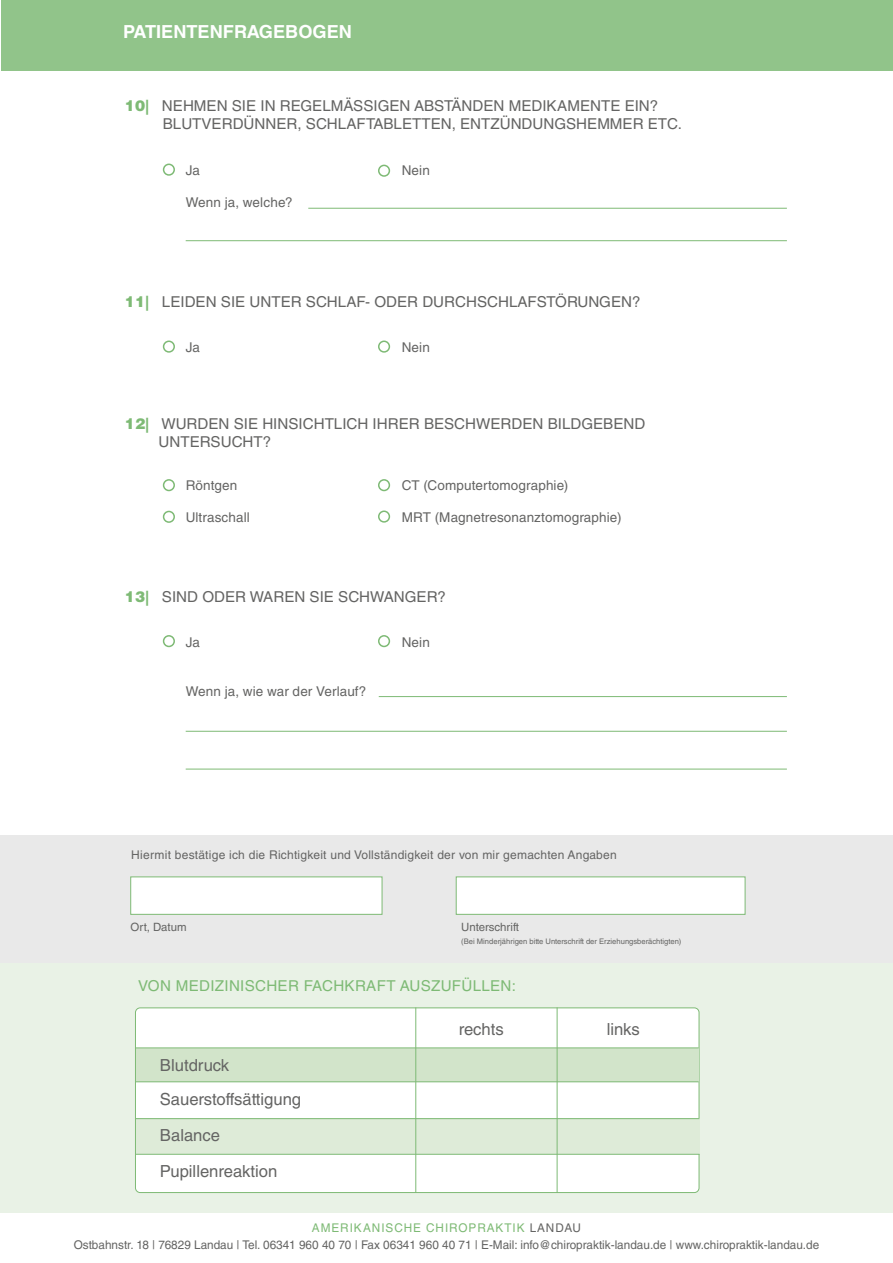
<style>
.page{position:relative;width:893px;height:1263px;background:#fff}
.page>*{position:absolute;margin:0;border:0;box-sizing:border-box;transform-origin:0 0}
.t1{font:700 18px "Helvetica LT Std";color:#fff}
.t2{font:16.65px/34px "Helvetica LT Std";color:#646463}
.t3{font:15px/18px "Helvetica LT Std";color:#646463}
.t4{font:15px "Helvetica LT Std";letter-spacing:.02em;color:#7eba75}
.t5{font:13.5px "Helvetica LT Std";letter-spacing:.01em;color:#646463}
.t6{font:12px/16.5px "Helvetica LT Std";color:#646463;text-align:center}
.t7{font:12px "Helvetica LT Std";letter-spacing:.02em;color:#646463}
.t8{font:11.4px "Helvetica LT Std";color:#646463}
.t9{font:7.65px "Helvetica LT Std";color:#646463}
.s1{font-weight:900;color:#7eba75}
.s2{color:#7eba75}
</style>
<div class="page">
<div style="left:0;top:835px;width:893px;height:135px;background:#e9e9e9"></div>
<div style="left:0;top:963px;width:893px;height:249px;background:#e9f2e6"></div>
<div style="left:163px;top:340px;width:12px;height:13px;border:2px solid #7eba75;border-radius:50%"></div>
<div style="left:163px;top:479px;width:12px;height:12px;border:2px solid #7eba75;border-radius:50%"></div>
<div style="left:163px;top:511px;width:12px;height:12px;border:2px solid #7eba75;border-radius:50%"></div>
<div style="left:163px;top:635px;width:12px;height:12px;border:2px solid #7eba75;border-radius:50%"></div>
<div style="left:378px;top:340px;width:12px;height:13px;border:2px solid #7eba75;border-radius:50%"></div>
<div style="left:378px;top:479px;width:12px;height:12px;border:2px solid #7eba75;border-radius:50%"></div>
<div style="left:378px;top:510px;width:12px;height:13px;border:2px solid #7eba75;border-radius:50%"></div>
<div style="left:378px;top:635px;width:12px;height:12px;border:2px solid #7eba75;border-radius:50%"></div>
<hr style="left:379px;top:696px;width:408px;height:1px;background:#7eba75">
<hr style="left:186px;top:731px;width:601px;height:1px;background:#7eba75">
<hr style="left:186px;top:769px;width:601px;height:1px;background:#7eba75">
<div style="left:163px;top:164px;width:12px;height:12px;border:2px solid #7eba75;border-radius:50%"></div>
<div style="left:378px;top:165px;width:12px;height:12px;border:2px solid #7eba75;border-radius:50%"></div>
<hr style="left:308px;top:208px;width:479px;height:1px;background:#7eba75">
<hr style="left:186px;top:240px;width:601px;height:1px;background:#7eba75">
<div style="left:135px;top:1008px;width:564px;height:184px;background:#fff;border-radius:5px"></div>
<div style="left:135px;top:1007px;width:564px;height:186px;border:1px solid #7eba75;border-radius:5px"></div>
<div style="left:136px;top:1119px;width:563px;height:35px;background:#deebd8"></div>
<div style="left:136px;top:1048px;width:563px;height:34px;background:#d2e4ca"></div>
<hr style="left:136px;top:1048px;width:563px;height:1px;background:#7eba75">
<hr style="left:136px;top:1081px;width:563px;height:1px;background:#7eba75">
<hr style="left:136px;top:1118px;width:563px;height:1px;background:#7eba75">
<hr style="left:136px;top:1154px;width:563px;height:1px;background:#7eba75">
<hr style="left:416px;top:1007px;width:1px;height:186px;background:#7eba75">
<hr style="left:557px;top:1007px;width:1px;height:186px;background:#7eba75">
<div style="left:1px;top:0;width:892px;height:70px;background:#91c48a"></div>
<div style="left:130px;top:876px;width:252px;height:39px;background:#fff;border:1px solid #7eba75"></div>
<div style="left:456px;top:876px;width:289px;height:39px;background:#fff;border:1px solid #7eba75"></div>
<p class="t1" style="left:123px;top:21px;width:230px">PATIENTENFRAGEBOGEN</p>
<p class="t3" style="left:163px;top:96px;width:521px;text-indent:-38px"><span class="s1">10|</span> NEHMEN SIE IN REGELMÄSSIGEN ABSTÄNDEN MEDIKAMENTE EIN?<br>BLUTVERDÜNNER, SCHLAFTABLETTEN, ENTZÜNDUNGSHEMMER ETC.</p>
<p class="t5" style="left:186px;top:162px;width:16px">Ja</p>
<p class="t5" style="left:402px;top:162px;width:30px">Nein</p>
<p class="t5" style="left:186px;top:194px;width:108px">Wenn ja, welche?</p>
<p class="t3" style="left:125px;top:293px;width:517px"><span class="s1">11|</span> LEIDEN SIE UNTER SCHLAF- ODER DURCHSCHLAFSTÖRUNGEN?</p>
<p class="t5" style="left:186px;top:339px;width:16px">Ja</p>
<p class="t5" style="left:402px;top:339px;width:30px">Nein</p>
<p class="t3" style="left:159px;top:415px;width:488px;text-indent:-34px"><span class="s1">12|</span> WURDEN SIE HINSICHTLICH IHRER BESCHWERDEN BILDGEBEND<br>UNTERSUCHT?</p>
<p class="t5" style="left:186px;top:477px;width:53px">Röntgen</p>
<p class="t5" style="left:402px;top:477px;width:168px">CT (Computertomographie)</p>
<p class="t5" style="left:186px;top:509px;width:66px">Ultraschall</p>
<p class="t5" style="left:402px;top:509px;width:221px">MRT (Magnetresonanztomographie)</p>
<p class="t3" style="left:125px;top:588px;width:323px"><span class="s1">13|</span> SIND ODER WAREN SIE SCHWANGER?</p>
<p class="t5" style="left:186px;top:634px;width:16px">Ja</p>
<p class="t5" style="left:402px;top:634px;width:30px">Nein</p>
<p class="t5" style="left:186px;top:683px;width:182px">Wenn ja, wie war der Verlauf?</p>
<p class="t7" style="left:131px;top:848px;width:487px">Hiermit bestätige ich die Richtigkeit und Vollständigkeit der von mir gemachten Angaben</p>
<p class="t8" style="left:131px;top:920px;width:58px">Ort, Datum</p>
<p class="t8" style="left:461px;top:920px;width:59px">Unterschrift</p>
<p class="t9" style="left:461px;top:936px;width:222px">(Bei Minderjährigen bitte Unterschrift der Erziehungsberächtigten)</p>
<p class="t4" style="left:138px;top:977px;width:379px">VON MEDIZINISCHER FACHKRAFT AUSZUFÜLLEN:</p>
<p class="t2" style="left:160px;top:1048px;width:143px">Blutdruck<br>Sauerstoffsättigung</p>
<p class="t2" style="left:160px;top:1117px;width:119px;line-height:36.3px">Balance<br>Pupillenreaktion</p>
<p class="t2" style="left:459px;top:1012px;width:47px">rechts</p>
<p class="t2" style="left:607px;top:1012px;width:35px">links</p>
<p class="t6" style="left:74px;top:1220px;width:747px"><span class="s2">AMERIKANISCHE CHIROPRAKTIK</span> LANDAU<br>Ostbahnstr. 18 | 76829 Landau | Tel. 06341 960 40 70 | Fax 06341 960 40 71 | E-Mail: info@chiropraktik-landau.de | www.chiropraktik-landau.de</p>
</div>
